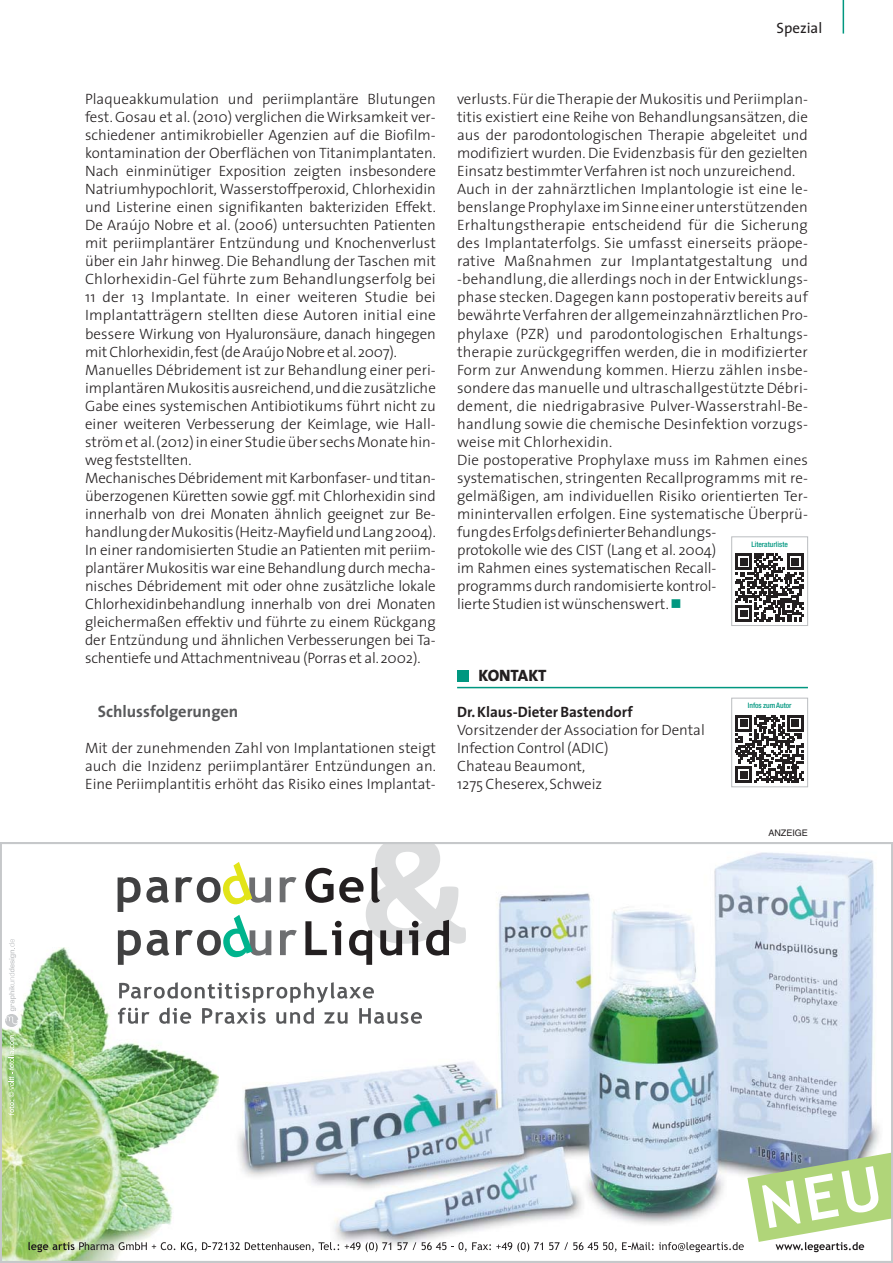
<style>
.page{position:relative;width:893px;height:1263px;background:#fff}
.page>*{position:absolute;margin:0;border:0;box-sizing:border-box;transform-origin:0 0}
.t1{font:700 16.5px "The Sans";color:#58595b}
.t2{font:800 16.5px "The Sans";letter-spacing:-.005em;color:#231f20}
.t3{font:300 15px/18px "The Sans";color:#231f20}
.t4{font:700 15px "The Sans";color:#231f20}
.t5{font:15px "The Sans";color:#231f20}
.t6{font:9px "Helvetica";color:#231f20}
.t7{font:500 condensed 7.5px "Helvetica Neue";color:#009780}
.s1{color:#009780}
</style>
<div class="page">
<hr style="left:843px;top:0;width:1px;height:34px;background:#009780">
<hr style="left:457px;top:687px;width:351px;height:1px;background:#009780">
<div style="left:457px;top:670px;width:11px;height:11px;background:#009780"></div>
<div style="left:731px;top:698px;width:77px;height:89px;border:1px solid #bbbdc0"></div>
<svg style="left:736px;top:715px;width:68px;height:68px"></svg>
<div style="left:731px;top:536px;width:77px;height:90px;border:1px solid #bbbdc0"></div>
<svg style="left:736px;top:553px;width:68px;height:68px"></svg>
<img style="left:0;top:842px;width:893px;height:421px">
<p class="t5" style="left:776px;top:23px;width:47px">Spezial</p>
<p class="t3" style="left:85px;top:92px;width:352px">Plaqueakkumulation und periimplantäre Blutungen fest. Gosau et al. (2010) verglichen die Wirksamkeit ver&shy;schiedener antimikrobieller Agenzien auf die Biofilm&shy;kontamination der Oberflächen von Titanimplantaten.<br>Nach einminütiger Exposition zeigten insbesondere Natriumhypochlorit, Wasserstoffperoxid, Chlorhexidin und Listerine einen signifikanten bakteriziden Effekt.<br>De Araújo Nobre et al. (2006) untersuchten Patienten mit periimplantärer Entzündung und Knochenverlust über ein Jahr hinweg. Die Behandlung der Taschen mit Chlorhexidin-Gel führte zum Behandlungserfolg bei 11 der 13 Implantate. In einer weiteren Studie bei Implantat trägern stellten diese Autoren initial eine bessere Wirkung von Hyaluronsäure, danach hingegen mit Chlorhexidin, fest (de Araújo Nobre et al. 2007).<br>Manuelles Débridement ist zur Behandlung einer peri&shy;implantären Mukositis ausreichend, und die zusätzliche Gabe eines systemischen Antibiotikums führt nicht zu einer weiteren Verbesserung der Keimlage, wie Hall&shy;ström et al. (2012) in einer Studie über sechs Monate hin&shy;weg feststellten.<br>Mechanisches Débridement mit Karbonfaser- und titan&shy;überzogenen Küretten sowie ggf. mit Chlorhexidin sind innerhalb von drei Monaten ähnlich geeignet zur Be&shy;handlung der Mukositis (Heitz-Mayfield und Lang 2004).<br>In einer randomisierten Studie an Patienten mit periim&shy;plantärer Mukositis war eine Behandlung durch mecha&shy;nisches Débridement mit oder ohne zusätzliche lokale Chlorhexidinbehandlung innerhalb von drei Monaten gleichermaßen effektiv und führte zu einem Rückgang der Entzündung und ähnlichen Verbesserungen bei Ta&shy;schentiefe und Attachmentniveau (Porras et al. 2002).</p>
<p class="t1" style="left:98px;top:703px;width:142px">Schlussfolgerungen</p>
<p class="t3" style="left:85px;top:740px;width:352px;text-align:justify">Mit der zunehmenden Zahl von Implantationen steigt auch die Inzidenz periimplantärer Entzündungen an.<br>Eine Periimplantitis erhöht das Risiko eines Implantat-</p>
<p class="t3" style="left:457px;top:92px;width:352px">verlusts. Für die Therapie der Mukositis und Periimplan&shy;titis existiert eine Reihe von Behandlungsansätzen, die aus der parodontologischen Therapie abgeleitet und modifiziert wurden. Die Evidenzbasis für den gezielten Einsatz bestimmter Verfahren ist noch unzureichend.<br>Auch in der zahnärztlichen Implantologie ist eine le&shy;benslange Prophylaxe im Sinne einer unterstützenden Erhaltungstherapie entscheidend für die Sicherung des Implantaterfolgs. Sie umfasst einerseits präope - rative Maßnahmen zur Implantatgestaltung und -behandlung, die allerdings noch in der Entwicklungs&shy;phase stecken. Dagegen kann postoperativ bereits auf bewährte Verfahren der allgemeinzahnärztlichen Pro&shy;phylaxe (PZR) und parodontologischen Erhaltungs&shy;therapie zurückgegriffen werden, die in modifizierter Form zur Anwendung kommen. Hierzu zählen insbe&shy;sondere das manuelle und ultraschallgestützte Débri&shy;dement, die niedrigabrasive Pulver-Wasserstrahl-Be&shy;handlung sowie die chemische Desinfektion vorzugs&shy;weise mit Chlorhexidin.<br>Die postoperative Prophylaxe muss im Rahmen eines systematischen, stringenten Recallprogramms mit re&shy;gelmäßigen, am individuellen Risiko orientierten Ter&shy;minintervallen erfolgen. Eine systematische Überprü&shy;fung des Erfolgs definierter Behandlungs-<br>protokolle wie des CIST (Lang et al. 2004)<br>im Rahmen eines systematischen Recall-<br>programms durch randomisierte kontrol-<br>lierte Studien ist wünschenswert. <span class="s1">■</span></p>
<p class="t7" style="left:751px;top:542px;width:38px">Literaturliste</p>
<p class="t2" style="left:478px;top:667px;width:70px">KONTAKT</p>
<p class="t4" style="left:457px;top:704px;width:177px">Dr. Klaus-Dieter Bastendorf</p>
<p class="t3" style="left:457px;top:722px;width:249px">Vorsitzender der Association for Dental<br>Infection Control (ADIC)<br>Chateau Beaumont,<br>1275 Cheserex, Schweiz</p>
<p class="t7" style="left:748px;top:703px;width:45px">Infos zum Autor</p>
<p class="t6" style="left:768px;top:829px;width:41px">ANZEIGE</p>
</div>
